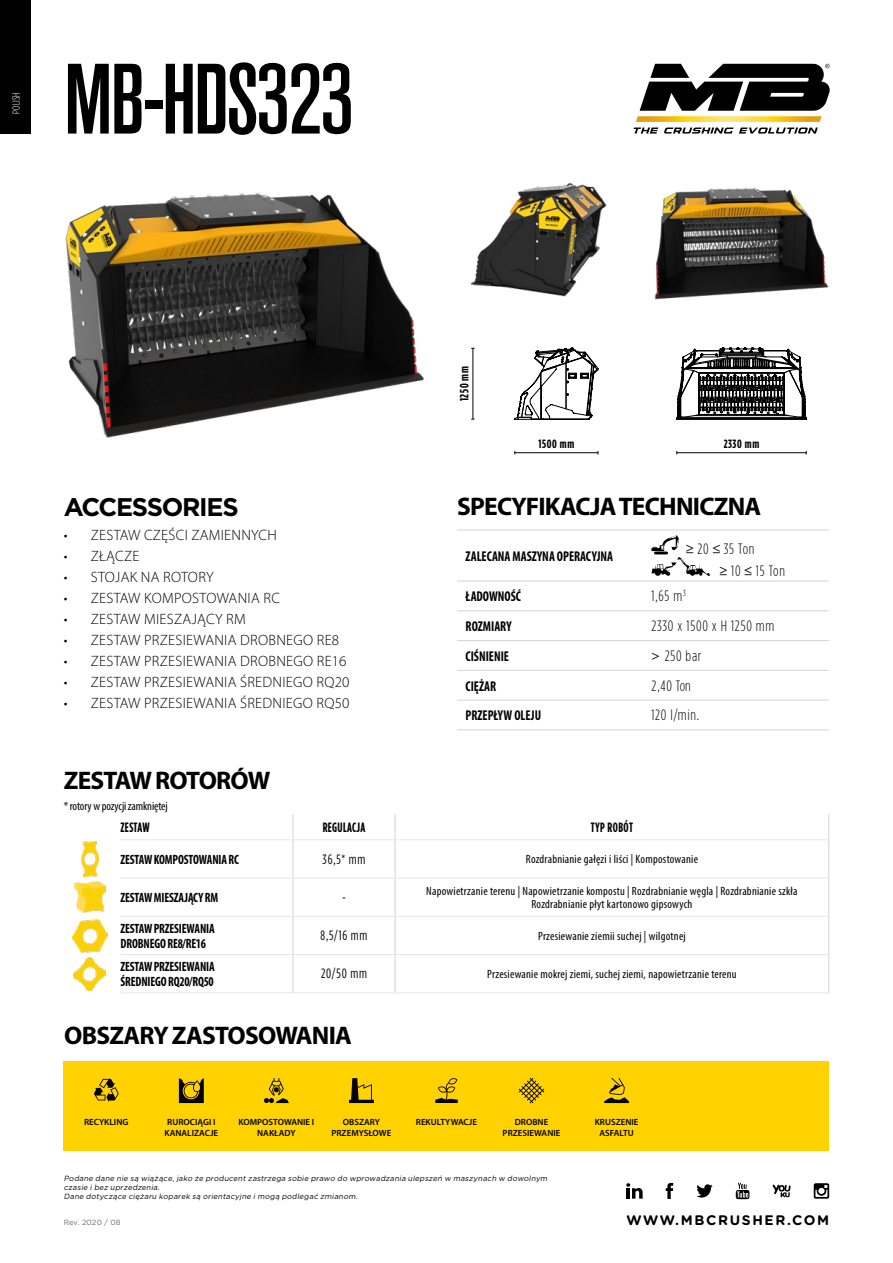
<style>
.page{position:relative;width:893px;height:1263px;background:#fff}
.page>*{position:absolute;margin:0;border:0;box-sizing:border-box;transform-origin:0 0}
.t1{font:500 condensed 98.85px "Akzidenz Grotesk BQ";letter-spacing:-.03em;color:#000}
.t2{font:700 25.5px "Myriad Pro";letter-spacing:-.03em;color:#000}
.t3{font:700 25.5px "Gotham";letter-spacing:-.05em;color:#000}
.t4{font:300 15px "Myriad Pro";letter-spacing:.02em;color:#000}
.t5{font:300 15px "Gotham Condensed";letter-spacing:.05em;color:#000}
.t6{font:700 condensed 14.25px "Myriad Pro";color:#000;scale:.91 1}
.t7{font:700 13.8px "Gotham Rounded";letter-spacing:.12em;color:#000}
.t8{font:700 condensed 13.5px/15px "Myriad Pro";letter-spacing:-.01em;color:#000;scale:.91 1}
.t9{font:700 13.5px "Gotham Condensed";letter-spacing:.03em;color:#000;scale:.91 1}
.t10{font:13.5px "Gotham Condensed";letter-spacing:.06em;color:#000}
.t11{font:condensed 12px/13.5px "Myriad Pro";letter-spacing:.02em;color:#000;text-align:center}
.t12{font:condensed 12px "Myriad Pro";letter-spacing:-.01em;color:#000}
.t13{font:700 12px "Gotham Condensed";letter-spacing:.05em;color:#000}
.t14{font:300 10.5px "Gotham Condensed";letter-spacing:.01em;color:#fff}
.t15{font:600 9px/10.8px "Myriad Pro";color:#000;text-align:center}
.t16{font:italic 7.5px/9px "Gotham";color:#000}
.t17{font:7.5px "Gotham";color:#6d6e71}
.s1{font-family:"Cent Goth WGL";font-weight:400;font-size:13.5px}
</style>
<div class="page">
<div style="left:64px;top:1061px;width:765px;height:89px;background:#ffd200"></div>
<div style="left:0;top:0;width:31px;height:134px;background:#000"></div>
<img style="left:73px;top:919px;width:34px;height:33px">
<img style="left:81px;top:841px;width:18px;height:35px">
<img style="left:74px;top:958px;width:32px;height:32px">
<img style="left:75px;top:882px;width:30px;height:30px">
<svg style="left:633px;top:128px;width:185px;height:6px"></svg>
<svg style="left:636px;top:64px;width:194px;height:58px"></svg>
<img style="left:471px;top:183px;width:136px;height:114px">
<img style="left:654px;top:187px;width:175px;height:113px">
<img style="left:65px;top:192px;width:359px;height:246px">
<hr style="left:643px;top:581px;width:186px;height:1px;background:#d1d3d4">
<hr style="left:643px;top:610px;width:186px;height:1px;background:#d1d3d4">
<hr style="left:643px;top:640px;width:186px;height:1px;background:#d1d3d4">
<hr style="left:643px;top:670px;width:186px;height:1px;background:#d1d3d4">
<hr style="left:643px;top:700px;width:186px;height:1px;background:#d1d3d4">
<hr style="left:643px;top:729px;width:186px;height:1px;background:#d1d3d4">
<hr style="left:643px;top:530px;width:186px;height:1px;background:#d1d3d4">
<svg style="left:651px;top:535px;width:59px;height:41px"></svg>
<svg style="left:666px;top:1183px;width:7px;height:16px"></svg>
<svg style="left:772px;top:1184px;width:19px;height:13px"></svg>
<svg style="left:696px;top:1184px;width:17px;height:13px"></svg>
<svg style="left:626px;top:1183px;width:17px;height:16px"></svg>
<svg style="left:736px;top:1183px;width:13px;height:16px"></svg>
<svg style="left:814px;top:1183px;width:15px;height:16px"></svg>
<hr style="left:515px;top:452px;width:83px;height:1px;background:#000">
<hr style="left:472px;top:348px;width:1px;height:71px;background:#000">
<hr style="left:677px;top:452px;width:129px;height:1px;background:#000">
<svg style="left:514px;top:348px;width:84px;height:72px"></svg>
<svg style="left:676px;top:348px;width:131px;height:72px"></svg>
<svg style="left:94px;top:1079px;width:25px;height:23px"></svg>
<svg style="left:179px;top:1078px;width:25px;height:25px"></svg>
<svg style="left:264px;top:1078px;width:25px;height:25px"></svg>
<svg style="left:349px;top:1078px;width:25px;height:25px"></svg>
<svg style="left:435px;top:1078px;width:23px;height:25px"></svg>
<svg style="left:519px;top:1078px;width:25px;height:25px"></svg>
<svg style="left:604px;top:1078px;width:25px;height:25px"></svg>
<svg style="left:293px;top:814px;width:1px;height:25px"></svg>
<svg style="left:395px;top:814px;width:1px;height:25px"></svg>
<svg style="left:828px;top:814px;width:1px;height:26px"></svg>
<hr style="left:293px;top:840px;width:1px;height:38px;background:#d1d3d4">
<hr style="left:395px;top:840px;width:1px;height:38px;background:#d1d3d4">
<hr style="left:828px;top:840px;width:1px;height:38px;background:#d1d3d4">
<hr style="left:293px;top:878px;width:1px;height:38px;background:#d1d3d4">
<hr style="left:395px;top:878px;width:1px;height:38px;background:#d1d3d4">
<hr style="left:828px;top:878px;width:1px;height:38px;background:#d1d3d4">
<hr style="left:293px;top:917px;width:1px;height:37px;background:#d1d3d4">
<hr style="left:395px;top:917px;width:1px;height:37px;background:#d1d3d4">
<hr style="left:828px;top:916px;width:1px;height:38px;background:#d1d3d4">
<hr style="left:293px;top:955px;width:1px;height:37px;background:#d1d3d4">
<hr style="left:395px;top:955px;width:1px;height:37px;background:#d1d3d4">
<hr style="left:828px;top:954px;width:1px;height:38px;background:#d1d3d4">
<hr style="left:120px;top:839px;width:173px;height:1px;background:#e6e7e8">
<hr style="left:293px;top:839px;width:102px;height:1px;background:#e6e7e8">
<hr style="left:395px;top:839px;width:433px;height:1px;background:#e6e7e8">
<hr style="left:120px;top:878px;width:173px;height:1px;background:#e6e7e8">
<hr style="left:293px;top:878px;width:102px;height:1px;background:#e6e7e8">
<hr style="left:395px;top:878px;width:433px;height:1px;background:#e6e7e8">
<hr style="left:120px;top:916px;width:173px;height:1px;background:#e6e7e8">
<hr style="left:293px;top:916px;width:102px;height:1px;background:#e6e7e8">
<hr style="left:395px;top:916px;width:433px;height:1px;background:#e6e7e8">
<hr style="left:120px;top:954px;width:173px;height:1px;background:#e6e7e8">
<hr style="left:293px;top:954px;width:102px;height:1px;background:#e6e7e8">
<hr style="left:395px;top:954px;width:433px;height:1px;background:#e6e7e8">
<hr style="left:120px;top:992px;width:173px;height:1px;background:#e6e7e8">
<hr style="left:293px;top:992px;width:102px;height:1px;background:#e6e7e8">
<hr style="left:395px;top:992px;width:434px;height:1px;background:#e6e7e8">
<hr style="left:457px;top:581px;width:186px;height:1px;background:#d1d3d4">
<hr style="left:457px;top:610px;width:186px;height:1px;background:#d1d3d4">
<hr style="left:457px;top:640px;width:186px;height:1px;background:#d1d3d4">
<hr style="left:457px;top:670px;width:186px;height:1px;background:#d1d3d4">
<hr style="left:457px;top:700px;width:186px;height:1px;background:#d1d3d4">
<hr style="left:457px;top:729px;width:186px;height:1px;background:#d1d3d4">
<hr style="left:457px;top:530px;width:186px;height:1px;background:#d1d3d4">
<p class="t14" style="left:11px;top:114px;width:23px;rotate:-90deg">POLISH</p>
<p class="t1" style="left:64px;top:43px;width:293px">MB-HDS323</p>
<p class="t13" style="left:457px;top:401px;width:36px;rotate:-90deg">1250 mm</p>
<p class="t13" style="left:538px;top:437px;width:37px">1500 mm</p>
<p class="t13" style="left:724px;top:437px;width:37px">2330 mm</p>
<h2 class="t3" style="left:64px;top:490px;width:176px">ACCESSORIES</h2>
<h2 class="t2" style="left:457px;top:489px;width:306px">SPECYFIKACJA TECHNICZNA</h2>
<p class="t4" style="left:64px;top:526px;width:215px">• ZESTAW CZĘŚCI ZAMIENNYCH</p>
<p class="t4" style="left:64px;top:547px;width:77px">• ZŁĄCZE</p>
<p class="t4" style="left:64px;top:568px;width:151px">• STOJAK NA ROTORY</p>
<p class="t4" style="left:64px;top:589px;width:218px">• ZESTAW KOMPOSTOWANIA RC</p>
<p class="t4" style="left:64px;top:610px;width:183px">• ZESTAW MIESZAJĄCY RM</p>
<p class="t4" style="left:64px;top:631px;width:277px">• ZESTAW PRZESIEWANIA DROBNEGO RE8</p>
<p class="t4" style="left:64px;top:652px;width:284px">• ZESTAW PRZESIEWANIA DROBNEGO RE16</p>
<p class="t4" style="left:64px;top:673px;width:287px">• ZESTAW PRZESIEWANIA ŚREDNIEGO RQ20</p>
<p class="t4" style="left:64px;top:694px;width:287px">• ZESTAW PRZESIEWANIA ŚREDNIEGO RQ50</p>
<p class="t5" style="left:686px;top:541px;width:70px"><span class="s1">≥</span> 20 <span class="s1">≤</span> 35 Ton</p>
<p class="t5" style="left:720px;top:563px;width:66px"><span class="s1">≥</span> 10 <span class="s1">≤</span> 15 Ton</p>
<p class="t6" style="left:466px;top:547px;width:164px">ZALECANA MASZYNA OPERACYJNA</p>
<p class="t6" style="left:466px;top:588px;width:62px">ŁADOWNOŚĆ</p>
<p class="t6" style="left:466px;top:617px;width:52px">ROZMIARY</p>
<p class="t6" style="left:466px;top:647px;width:49px">CIŚNIENIE</p>
<p class="t6" style="left:466px;top:677px;width:35px">CIĘŻAR</p>
<p class="t6" style="left:466px;top:707px;width:85px">PRZEPŁYW OLEJU</p>
<p class="t5" style="left:651px;top:588px;width:36px">1,65 m<sup>3</sup></p>
<p class="t5" style="left:651px;top:618px;width:124px">2330 x 1500 x H 1250 mm</p>
<p class="t5" style="left:651px;top:648px;width:52px"><span class="s1">&gt;</span> 250 bar</p>
<p class="t5" style="left:651px;top:677px;width:41px">2,40 Ton</p>
<p class="t5" style="left:651px;top:707px;width:49px">120 l/min.</p>
<h2 class="t2" style="left:64px;top:763px;width:208px">ZESTAW ROTORÓW</h2>
<p class="t12" style="left:64px;top:798px;width:105px">* rotory w pozycji zamkniętej</p>
<p class="t9" style="left:120px;top:819px;width:34px">ZESTAW</p>
<p class="t9" style="left:323px;top:819px;width:48px">REGULACJA</p>
<p class="t9" style="left:591px;top:819px;width:48px">TYP ROBÓT</p>
<p class="t8" style="left:121px;top:852px;width:132px">ZESTAW KOMPOSTOWANIA RC</p>
<p class="t10" style="left:323px;top:852px;width:44px">36,5* mm</p>
<p class="t11" style="left:526px;top:852px;width:174px">Rozdrabnianie gałęzi i liści | Kompostowanie</p>
<p class="t8" style="left:121px;top:890px;width:109px">ZESTAW MIESZAJĄCY RM</p>
<p class="t10" style="left:342px;top:890px;width:5px">-</p>
<p class="t11" style="left:426px;top:884px;width:373px">Napowietrzanie terenu | Napowietrzanie kompostu | Rozdrabnianie węgla | Rozdrabnianie szkła<br>Rozdrabnianie płyt kartonowo gipsowych</p>
<p class="t8" style="left:121px;top:921px;width:105px">ZESTAW PRZESIEWANIA<br>DROBNEGO RE8/RE16</p>
<p class="t10" style="left:321px;top:928px;width:48px">8,5/16 mm</p>
<p class="t11" style="left:538px;top:929px;width:149px">Przesiewanie ziemii suchej | wilgotnej</p>
<p class="t8" style="left:121px;top:959px;width:105px">ZESTAW PRZESIEWANIA<br>ŚREDNIEGO RQ20/RQ50</p>
<p class="t10" style="left:321px;top:966px;width:47px">20/50 mm</p>
<p class="t11" style="left:487px;top:967px;width:251px">Przesiewanie mokrej ziemi, suchej ziemi, napowietrzanie terenu</p>
<h2 class="t2" style="left:64px;top:1019px;width:289px">OBSZARY ZASTOSOWANIA</h2>
<p class="t15" style="left:84px;top:1116px;width:46px">RECYKLING</p>
<p class="t15" style="left:164px;top:1116px;width:55px">RUROCIĄGI I<br>KANALIZACJE</p>
<p class="t15" style="left:238px;top:1116px;width:77px">KOMPOSTOWANIE I<br>NAKŁADY</p>
<p class="t15" style="left:331px;top:1116px;width:61px">OBSZARY<br>PRZEMYSŁOWE</p>
<p class="t15" style="left:416px;top:1116px;width:63px">REKULTYWACJE</p>
<p class="t15" style="left:503px;top:1116px;width:59px">DROBNE<br>PRZESIEWANIE</p>
<p class="t15" style="left:595px;top:1116px;width:45px">KRUSZENIE<br>ASFALTU</p>
<p class="t16" style="left:64px;top:1174px;width:487px">Podane dane nie są wiążące, jako że producent zastrzega sobie prawo do wprowadzania ulepszeń w maszynach w dowolnym czasie i bez uprzedzenia.<br>Dane dotyczące ciężaru koparek są orientacyjne i mogą podlegać zmianom.</p>
<p class="t17" style="left:64px;top:1217px;width:58px">Rev. 2020 / 08</p>
<p class="t7" style="left:626px;top:1210px;width:204px">WWW.MBCRUSHER.COM</p>
</div>
